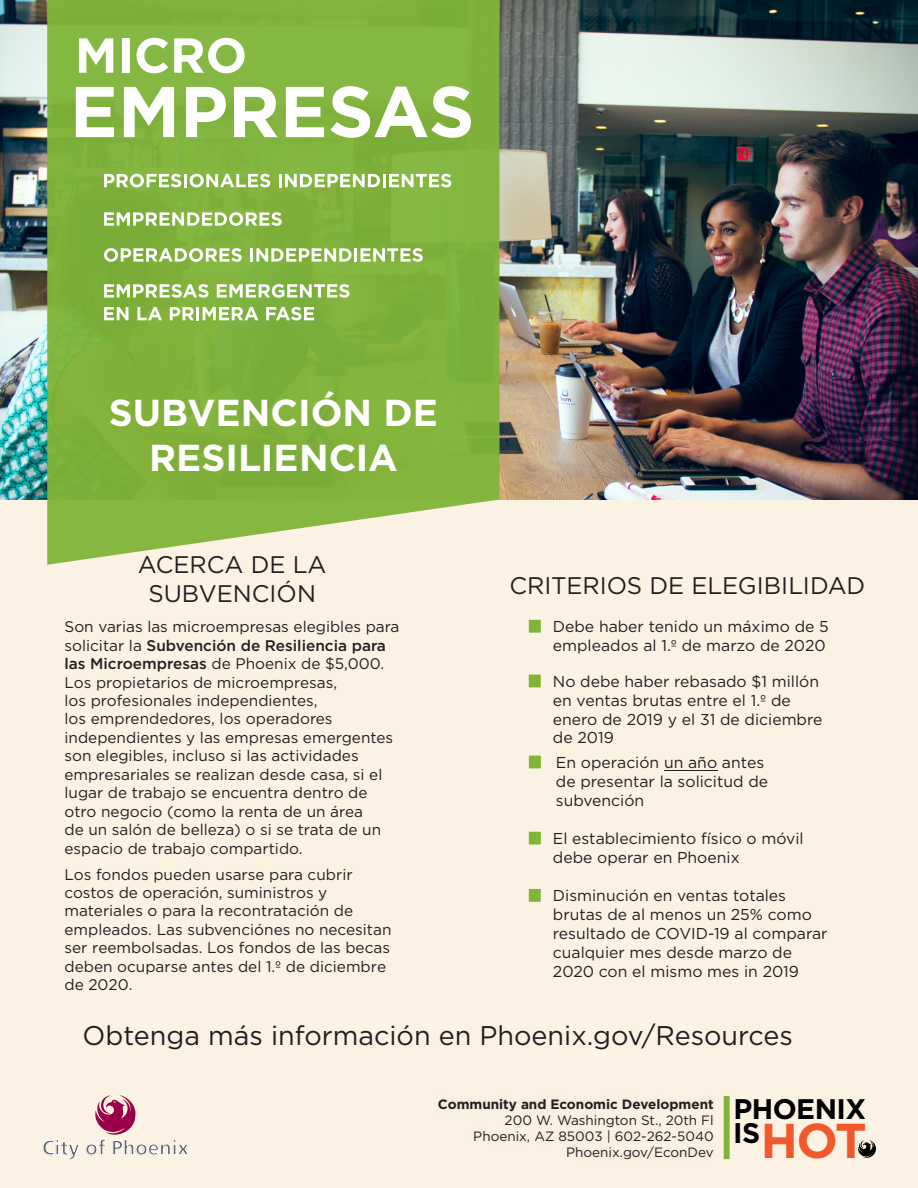
<style>
.page{position:relative;width:918px;height:1188px;background:#fbf2e3}
.page>*{position:absolute;margin:0;border:0;box-sizing:border-box;transform-origin:0 0}
.t1{font:700 48.9px "Gotham";color:#f1592a}
.t2{font:700 37.5px "Gotham";color:#fff}
.t3{font:700 28.35px "Gotham";letter-spacing:-.02em;color:#000}
.t4{font:27px "Gotham";color:#231f20}
.t5{font:24px/28.8px "Gotham";color:#231f20;text-align:center}
.t6{font:700 20.4px "Frutiger LT Pro";color:#666}
.t7{font:15.75px/18.9px "Gotham";color:#231f20}
.t8{font:15.3px/18.5px "Gotham";color:#231f20}
.t9{font:13.5px "Gotham";color:#231f20}
.t10{font:700 13.5px "Gotham";color:#231f20}
.s1{font-weight:500}
</style>
<div class="page">
<img style="left:0;top:0;width:918px;height:500px">
<svg style="left:858px;top:1140px;width:18px;height:18px"></svg>
<div style="left:724px;top:1096px;width:6px;height:63px;background:#80b539"></div>
<svg style="left:43px;top:1140px;width:36px;height:19px"></svg>
<svg style="left:86px;top:1095px;width:103px;height:60px"></svg>
<svg style="left:47px;top:0;width:453px;height:565px;background:#89b748"></svg>
<div style="left:523px;top:614px;width:24px;height:25px;background:#80b539;border:6px solid #fbf2e3"></div>
<div style="left:523px;top:669px;width:24px;height:24px;background:#80b539;border:6px solid #fbf2e3"></div>
<div style="left:523px;top:750px;width:24px;height:24px;background:#80b539;border:6px solid #fbf2e3"></div>
<div style="left:523px;top:826px;width:24px;height:25px;background:#80b539;border:6px solid #fbf2e3"></div>
<div style="left:523px;top:883px;width:24px;height:25px;background:#80b539;border:6px solid #fbf2e3"></div>
<svg style="left:76px;top:87px;width:38px;height:50px;background:#d6e6c1"></svg>
<svg style="left:124px;top:87px;width:50px;height:50px;background:#d1e3b9"></svg>
<svg style="left:186px;top:87px;width:40px;height:50px;background:#cce0b0"></svg>
<svg style="left:234px;top:87px;width:43px;height:50px;background:#d5e6be"></svg>
<svg style="left:286px;top:87px;width:38px;height:50px;background:#d7e7c2"></svg>
<svg style="left:330px;top:86px;width:141px;height:52px;background:#bdd79a"></svg>
<svg style="left:79px;top:38px;width:34px;height:35px"></svg>
<div style="left:122px;top:38px;width:7px;height:35px;background:#fff"></div>
<svg style="left:136px;top:38px;width:32px;height:35px"></svg>
<svg style="left:174px;top:38px;width:71px;height:35px;background:#c6dea7"></svg>
<svg style="left:104px;top:174px;width:166px;height:13px;background:#bfd89c"></svg>
<svg style="left:279px;top:174px;width:172px;height:13px;background:#c3dba2"></svg>
<svg style="left:104px;top:212px;width:178px;height:14px;background:#bed79d"></svg>
<svg style="left:104px;top:248px;width:138px;height:14px;background:#bcd598"></svg>
<hr style="left:250px;top:248px;width:3px;height:14px;background:#fff">
<svg style="left:256px;top:248px;width:96px;height:14px"></svg>
<hr style="left:354px;top:248px;width:3px;height:14px;background:#fff">
<svg style="left:361px;top:248px;width:62px;height:14px"></svg>
<svg style="left:104px;top:284px;width:105px;height:14px"></svg>
<svg style="left:217px;top:284px;width:133px;height:14px;background:#bed89d"></svg>
<svg style="left:104px;top:307px;width:24px;height:13px"></svg>
<svg style="left:137px;top:307px;width:25px;height:13px"></svg>
<svg style="left:170px;top:307px;width:88px;height:13px"></svg>
<svg style="left:266px;top:307px;width:48px;height:14px"></svg>
<hr style="left:664px;top:770px;width:53px;height:1px;background:#231f20">
<p class="t2" style="left:109px;top:391px;width:331px">SUBVENCIÓN DE</p>
<p class="t2" style="left:149px;top:436px;width:250px">RESILIENCIA</p>
<p class="t5" style="left:138px;top:550px;width:190px">ACERCA DE LA<br>SUBVENCIÓN</p>
<p class="t8" style="left:65px;top:617px;width:337px">Son varias las microempresas elegibles para solicitar la <span class="s1">Subvención de Resiliencia para las Microempresas</span> de Phoenix de $5,000.<br>Los propietarios de microempresas,<br>los profesionales independientes,<br>los emprendedores, los operadores independientes y las empresas emergentes son elegibles, incluso si las actividades empresariales se realizan desde casa, si el lugar de trabajo se encuentra dentro de otro negocio (como la renta de un área<br>de un salón de belleza) o si se trata de un espacio de trabajo compartido.</p>
<p class="t8" style="left:65px;top:865px;width:329px">Los fondos pueden usarse para cubrir costos de operación, suministros y materiales o para la recontratación de empleados. Las subvenciónes no necesitan ser reembolsadas. Los fondos de las becas deben ocuparse antes del 1.º de diciembre de 2020.</p>
<p class="t4" style="left:83px;top:1019px;width:712px">Obtenga más información en Phoenix.gov/Resources</p>
<p class="t5" style="left:509px;top:570px;width:357px">CRITERIOS DE ELEGIBILIDAD</p>
<p class="t7" style="left:553px;top:617px;width:277px">Debe haber tenido un máximo de 5 empleados al 1.º de marzo de 2020</p>
<p class="t7" style="left:553px;top:671px;width:271px">No debe haber rebasado $1 millón en ventas brutas entre el 1.º de enero de 2019 y el 31 de diciembre de 2019</p>
<p class="t7" style="left:556px;top:753px;width:214px">En operación un año antes de presentar la solicitud de subvención</p>
<p class="t7" style="left:553px;top:829px;width:252px">El establecimiento físico o móvil debe operar en Phoenix</p>
<p class="t7" style="left:553px;top:886px;width:276px">Disminución en ventas totales brutas de al menos un 25% como resultado de COVID-19 al comparar cualquier mes desde marzo de<br>2020 con el mismo mes in 2019</p>
<p class="t10" style="left:438px;top:1096px;width:277px">Community and Economic Development</p>
<p class="t9" style="left:505px;top:1111px;width:211px">200 W. Washington St., 20th Fl</p>
<p class="t9" style="left:473px;top:1128px;width:242px">Phoenix, AZ 85003 | 602-262-5040</p>
<p class="t6" style="left:42px;top:1136px;width:148px">City of Phoenix</p>
<p class="t9" style="left:566px;top:1144px;width:149px">Phoenix.gov/EconDev</p>
<p class="t3" style="left:733px;top:1090px;width:134px">PHOENIX</p>
<p class="t1" style="left:733px;top:1108px;width:135px"><sup>IS</sup>HOT</p>
</div>
